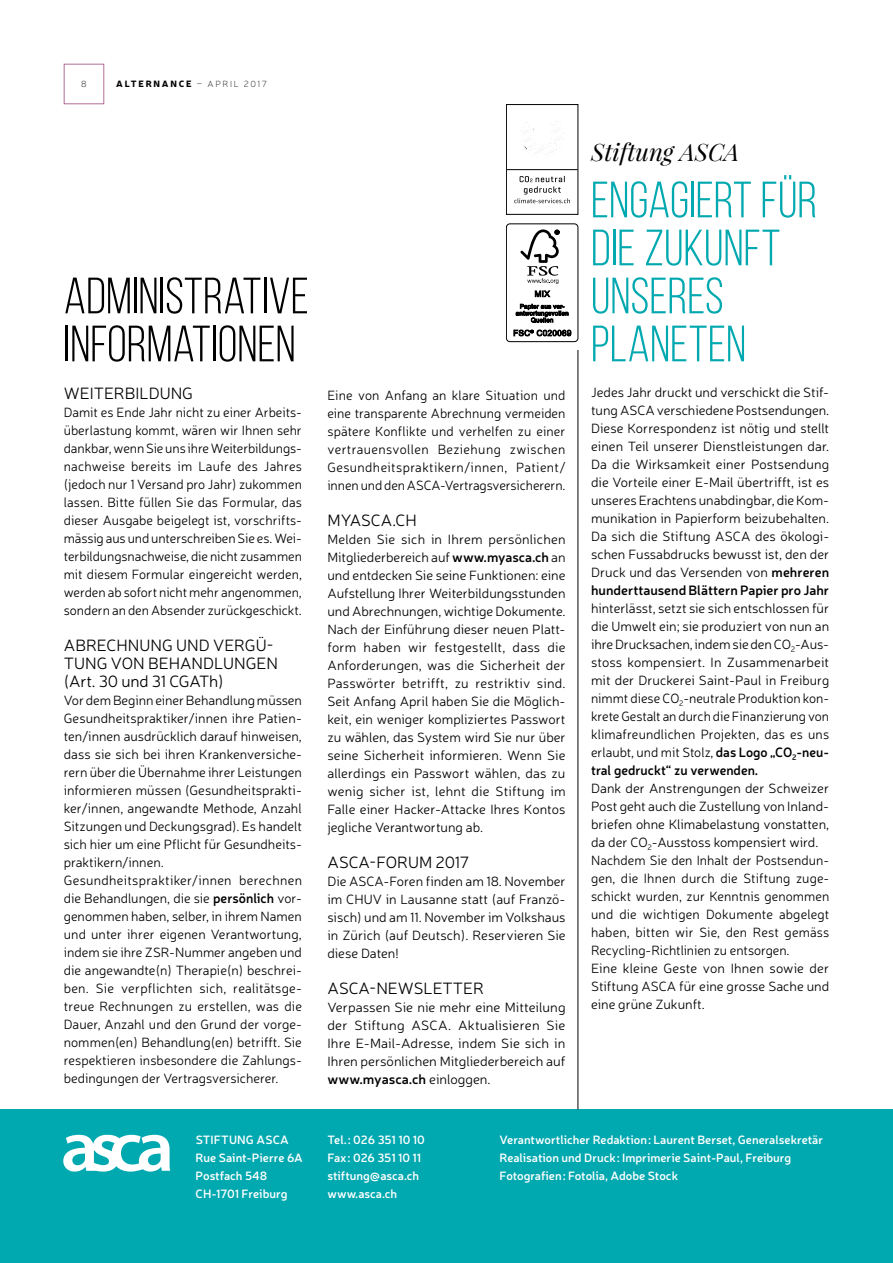
<style>
.page{position:relative;width:893px;height:1263px;background:#fff}
.page>*{position:absolute;margin:0;border:0;box-sizing:border-box;transform-origin:0 0}
.t1{font:51px/48px "Bebas Neue";letter-spacing:.005em;color:#00a8b0}
.t2{font:51px/48px "Bebas Neue";letter-spacing:.005em;color:#000}
.t3{font:italic 24px "Playfair Display";color:#000}
.t4{font:300 16.5px/18px "Neris";color:#000}
.t5{font:300 13.5px/18px "Neris";color:#000;text-align:justify}
.t6{font:600 12px/18px "Neris";color:#fff}
.t7{font:900 9px "Neris";letter-spacing:.195em;color:#000}
.t8{font:100 9px "Neris";color:#000}
.s1{font-weight:100}
.s2{font-weight:600}
</style>
<div class="page">
<div style="left:0;top:1109px;width:893px;height:154px;background:#00a8b0"></div>
<svg style="left:63px;top:1135px;width:107px;height:36px"></svg>
<div style="left:506px;top:104px;width:72px;height:111px;border:1px solid #000"></div>
<hr style="left:507px;top:169px;width:71px;height:1px;background:#000">
<svg style="left:521px;top:121px;width:43px;height:36px"></svg>
<svg style="left:514px;top:176px;width:56px;height:27px"></svg>
<hr style="left:578px;top:350px;width:1px;height:759px;background:#000">
<div style="left:506px;top:223px;width:72px;height:119px;border:1px solid #000;border-radius:4px"></div>
<svg style="left:520px;top:229px;width:39px;height:55px"></svg>
<svg style="left:535px;top:290px;width:15px;height:8px"></svg>
<svg style="left:516px;top:304px;width:52px;height:19px"></svg>
<svg style="left:514px;top:330px;width:57px;height:6px"></svg>
<div style="left:64px;top:64px;width:40px;height:40px;border:1px solid #b26d95"></div>
<p class="t8" style="left:81px;top:79px;width:7px">8</p>
<p class="t7" style="left:116px;top:78px;width:152px">ALTERNANCE <span class="s1">– APRIL 2017</span></p>
<h1 class="t2" style="left:64px;top:271px;width:246px">ADMINISTRATIVE<br>INFORMATIONEN</h1>
<p class="t4" style="left:64px;top:384px;width:131px">WEITERBILDUNG</p>
<p class="t5" style="left:64px;top:403px;width:240px">Damit es Ende Jahr nicht zu einer Arbeits&shy;überlastung kommt, wären wir Ihnen sehr dankbar, wenn Sie uns ihre Weiterbildungs&shy;nachweise bereits im Laufe des Jahres (jedoch nur 1 Versand pro Jahr) zukommen lassen. Bitte füllen Sie das Formular, das dieser Ausgabe beigelegt ist, vorschrifts&shy;mässig aus und unterschreiben Sie es. Wei&shy;terbildungsnachweise, die nicht zusammen mit diesem Formular eingereicht werden, werden ab sofort nicht mehr angenommen, sondern an den Absender zurückgeschickt.</p>
<p class="t4" style="left:64px;top:636px;width:216px">ABRECHNUNG UND VERGÜ-<br>TUNG VON BEHANDLUNGEN (Art. 30 und 31 CGATh)</p>
<p class="t5" style="left:64px;top:691px;width:240px;text-align:left">Vor dem Beginn einer Behandlung müssen Gesundheitspraktiker/innen ihre Patien&shy;ten/innen ausdrücklich darauf hinweisen, dass sie sich bei ihren Krankenversiche&shy;rern über die Übernahme ihrer Leistungen informieren müssen (Gesundheitsprakti&shy;ker/innen, angewandte Methode, Anzahl Sitzungen und Deckungsgrad). Es handelt sich hier um eine Pflicht für Gesundheits&shy;praktikern/innen.<br>Gesundheitspraktiker/innen berechnen die Behandlungen, die sie <span class="s2">persönlich</span> vor&shy;genommen haben, selber, in ihrem Namen und unter ihrer eigenen Verantwortung, indem sie ihre ZSR-Nummer angeben und die angewandte(n) Therapie(n) beschrei&shy;ben. Sie verpflichten sich, realitätsge&shy;treue Rechnungen zu erstellen, was die Dauer, Anzahl und den Grund der vorge&shy;nommen(en) Behandlung(en) betrifft. Sie respektieren insbesondere die Zahlungs&shy;bedingungen der Vertragsversicherer.</p>
<p class="t5" style="left:327px;top:386px;width:240px">Eine von Anfang an klare Situation und eine transparente Abrechnung vermeiden spätere Konflikte und verhelfen zu einer vertrauensvollen Beziehung zwischen Gesundheitspraktikern/innen, Patient/ innen und den ASCA-Vertragsversicherern.</p>
<p class="t4" style="left:327px;top:511px;width:91px">MYASCA.CH</p>
<p class="t5" style="left:327px;top:530px;width:240px">Melden Sie sich in Ihrem persönlichen Mitgliederbereich auf <span class="s2">www.myasca.ch</span> an und entdecken Sie seine Funktionen: eine Aufstellung Ihrer Weiterbildungsstunden und Abrechnungen, wichtige Dokumente.<br>Nach der Einführung dieser neuen Platt&shy;form haben wir festgestellt, dass die Anforderungen, was die Sicherheit der Passwörter betrifft, zu restriktiv sind.<br>Seit Anfang April haben Sie die Möglich&shy;keit, ein weniger kompliziertes Passwort zu wählen, das System wird Sie nur über seine Sicherheit informieren. Wenn Sie allerdings ein Passwort wählen, das zu wenig sicher ist, lehnt die Stiftung im Falle einer Hacker-Attacke Ihres Kontos jegliche Verantwortung ab.</p>
<p class="t4" style="left:327px;top:853px;width:143px">ASCA-FORUM 2017</p>
<p class="t5" style="left:327px;top:872px;width:240px">Die ASCA-Foren finden am 18. November im CHUV in Lausanne statt (auf Franzö&shy;sisch) und am 11. November im Volkshaus in Zürich (auf Deutsch). Reservieren Sie diese Daten!</p>
<p class="t4" style="left:327px;top:979px;width:158px">ASCA-NEWSLETTER</p>
<p class="t5" style="left:327px;top:998px;width:240px">Verpassen Sie nie mehr eine Mitteilung der Stiftung ASCA. Aktualisieren Sie Ihre E-Mail-Adresse, indem Sie sich in Ihren persönlichen Mitgliederbereich auf <span class="s2">www.myasca.ch</span> einloggen.</p>
<h2 class="t3" style="left:591px;top:136px;width:150px">Stiftung ASCA</h2>
<h1 class="t1" style="left:591px;top:175px;width:228px">ENGAGIERT FÜR<br>DIE ZUKUNFT<br>UNSERES<br>PLANETEN</h1>
<p class="t5" style="left:591px;top:383px;width:240px">Jedes Jahr druckt und verschickt die Stif&shy;tung ASCA verschiedene Postsendungen.<br>Diese Korrespondenz ist nötig und stellt einen Teil unserer Dienstleistungen dar.<br>Da die Wirksamkeit einer Postsendung die Vorteile einer E-Mail übertrifft, ist es unseres Erachtens unabdingbar, die Kom&shy;munikation in Papierform beizubehalten.<br>Da sich die Stiftung ASCA des ökologi&shy;schen Fussabdrucks bewusst ist, den der Druck und das Versenden von <span class="s2">mehreren hunderttausend Blättern Papier pro Jahr</span></p>
<p class="t5" style="left:591px;top:599px;width:240px">hinterlässt, setzt sie sich entschlossen für die Umwelt ein; sie produziert von nun an ihre Drucksachen, indem sie den CO<sub>2</sub>-Aus&shy;stoss kompensiert. In Zusammenarbeit mit der Druckerei Saint-Paul in Freiburg nimmt diese CO<sub>2</sub>-neutrale Produktion kon&shy;krete Gestalt an durch die Finanzierung von klimafreundlichen Projekten, das es uns erlaubt, und mit Stolz, <span class="s2">das Logo „CO</span><sub>2</sub><span class="s2">-neu&shy;tral gedruckt“ zu verwenden.</span></p>
<p class="t5" style="left:591px;top:779px;width:240px;text-align:left">Dank der Anstrengungen der Schweizer Post geht auch die Zustellung von Inland&shy;briefen ohne Klimabelastung vonstatten, da der CO<sub>2</sub>-Ausstoss kompensiert wird.<br>Nachdem Sie den Inhalt der Postsendun&shy;gen, die Ihnen durch die Stiftung zuge&shy;schickt wurden, zur Kenntnis genommen und die wichtigen Dokumente abgelegt haben, bitten wir Sie, den Rest gemäss Recycling-Richtlinien zu entsorgen.<br>Eine kleine Geste von Ihnen sowie der Stiftung ASCA für eine grosse Sache und eine grüne Zukunft.</p>
<p class="t6" style="left:196px;top:1130px;width:109px">STIFTUNG ASCA<br>Rue Saint-Pierre 6A<br>Postfach 548<br>CH-1701 Freiburg</p>
<p class="t6" style="left:327px;top:1130px;width:99px">Tel. : 026 351 10 10<br>Fax : 026 351 10 11 stiftung@asca.ch www.asca.ch</p>
<p class="t6" style="left:500px;top:1130px;width:325px">Verantwortlicher Redaktion : Laurent Berset, Generalsekretär<br>Realisation und Druck : Imprimerie Saint-Paul, Freiburg<br>Fotografien : Fotolia, Adobe Stock</p>
</div>
